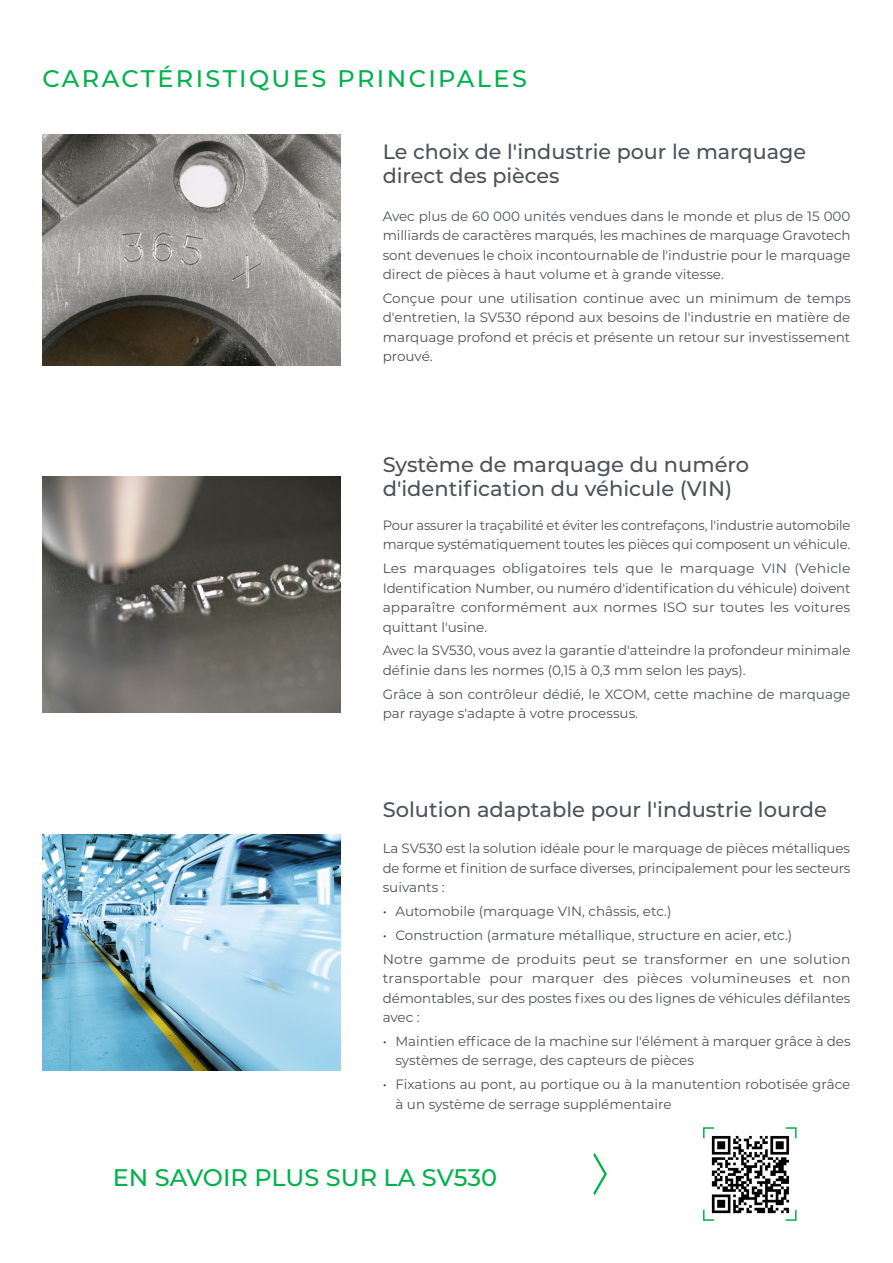
<style>
.page{position:relative;width:893px;height:1263px;background:#fff}
.page>*{position:absolute;margin:0;border:0;box-sizing:border-box;transform-origin:0 0}
.t1{font:500 24px "Montserrat";letter-spacing:.09em;color:#00b14c}
.t2{font:500 24px "Montserrat";color:#00b14c}
.t3{font:500 21px/24px "Montserrat";color:#4d5257}
.t4{font:500 20.7px/24px "Montserrat";color:#4d5257}
.t5{font:13.5px/19.5px "Montserrat";color:#4d5257}
.s1{color:#2b3b46}
</style>
<div class="page">
<img style="left:43px;top:476px;width:297px;height:237px">
<svg style="left:703px;top:1127px;width:11px;height:12px"></svg>
<svg style="left:703px;top:1209px;width:11px;height:12px"></svg>
<svg style="left:785px;top:1127px;width:12px;height:12px"></svg>
<svg style="left:785px;top:1209px;width:12px;height:12px"></svg>
<img style="left:43px;top:834px;width:297px;height:237px">
<img style="left:43px;top:135px;width:297px;height:230px">
<svg style="left:593px;top:1153px;width:14px;height:42px"></svg>
<img style="left:708px;top:1132px;width:83px;height:83px">
<h1 class="t1" style="left:43px;top:62px;width:486px">CARACTÉRISTIQUES PRINCIPALES</h1>
<h3 class="t4" style="left:383px;top:138px;width:425px">Le choix de l'industrie pour le marquage direct des pièces</h3>
<p class="t5" style="left:383px;top:205px;width:469px;text-align:justify">Avec plus de 60 000 unités vendues dans le monde et plus de 15 000 milliards de caractères marqués, les machines de marquage Gravotech sont devenues le choix incontournable de l'industrie pour le marquage direct de pièces à haut volume et à grande vitesse.</p>
<p class="t5" style="left:383px;top:288px;width:469px;text-align:justify">Conçue pour une utilisation continue avec un minimum de temps d'entretien, la SV530 répond aux besoins de l'industrie en matière de marquage profond et précis et présente un retour sur investissement prouvé.</p>
<h2 class="t3" style="left:383px;top:451px;width:368px">Système de marquage du numéro d'identification du véhicule (VIN)</h2>
<p class="t5" style="left:383px;top:515px;width:469px">Pour assurer la traçabilité et éviter les contrefaçons, l'industrie automobile marque systématiquement toutes les pièces qui composent un véhicule.</p>
<p class="t5" style="left:383px;top:558px;width:469px;text-align:justify">Les marquages obligatoires tels que le marquage VIN (Vehicle Identification Number, ou numéro d'identification du véhicule) doivent apparaître conformément aux normes ISO sur toutes les voitures quittant l'usine.</p>
<p class="t5" style="left:383px;top:640px;width:469px">Avec la SV530, vous avez la garantie d'atteindre la profondeur minimale définie dans les normes (0,15 à 0,3 mm selon les pays).</p>
<p class="t5" style="left:383px;top:684px;width:469px">Grâce à son contrôleur dédié, le XCOM, cette machine de marquage par rayage s'adapte à votre processus.</p>
<h2 class="t3" style="left:383px;top:797px;width:446px">Solution adaptable pour l'industrie lourde</h2>
<p class="t5" style="left:383px;top:838px;width:469px;text-align:justify">La SV530 est la solution idéale pour le marquage de pièces métalliques de forme et finition de surface diverses, principalement pour les secteurs suivants :</p>
<p class="t5" style="left:383px;top:901px;width:290px"><span class="s1">•</span> Automobile (marquage VIN, châssis, etc.)</p>
<p class="t5" style="left:383px;top:923px;width:469px;line-height:23.7px"><span class="s1">•</span> Construction (armature métallique, structure en acier, etc.)<br>Notre gamme de produits peut se transformer en une solution</p>
<p class="t5" style="left:383px;top:968px;width:469px;text-align:justify">transportable pour marquer des pièces volumineuses et non démontables, sur des postes fixes ou des lignes de véhicules défilantes avec :</p>
<p class="t5" style="left:395px;top:1031px;width:457px;text-indent:-13px"><span class="s1">•</span> Maintien efficace de la machine sur l'élément à marquer grâce à des systèmes de serrage, des capteurs de pièces</p>
<p class="t5" style="left:395px;top:1074px;width:456px;text-indent:-13px"><span class="s1">•</span> Fixations au pont, au portique ou à la manutention robotisée grâce à un système de serrage supplémentaire</p>
<h1 class="t2" style="left:113px;top:1160px;width:386px">EN SAVOIR PLUS SUR LA SV530</h1>
</div>
